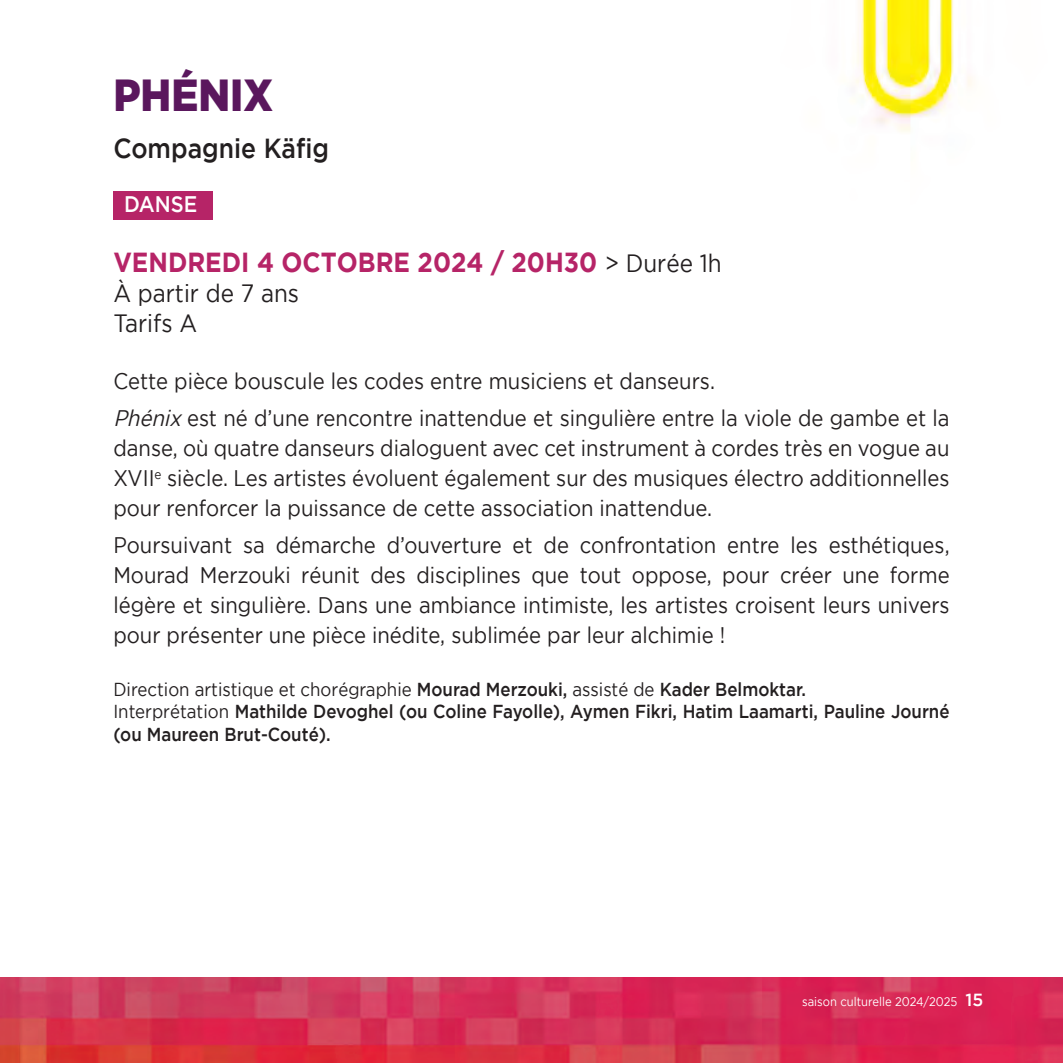
<style>
.page{position:relative;width:1063px;height:1063px;background:#fff}
.page>*{position:absolute;margin:0;border:0;box-sizing:border-box;transform-origin:0 0}
.t1{font:900 45px "Gotham";color:#5a175d;scale:.9 1}
.t2{font:700 27.5px "Gotham";color:#b62467;scale:.9 1}
.t3{font:500 27.5px "Gotham";color:#231f20;scale:.9 1}
.t4{font:25px/30px "Gotham";color:#231f20;scale:.9 1}
.t5{font:22.5px/30px "Gotham";color:#231f20;text-align:justify;scale:.9 1}
.t6{font:500 22.5px "Gotham";color:#fff;scale:.9 1}
.t7{font:500 18.75px/22.5px "Gotham";color:#231f20;scale:.9 1}
.t8{font:12.5px "Gotham";color:#fff;scale:.9 1}
.s1{font-weight:400;font-size:25px;color:#231f20}
.s2{font-style:italic}
.s3{font-weight:400}
.s4{font-weight:500;font-size:17.5px}
</style>
<div class="page">
<img style="left:0;top:0;width:1063px;height:978px">
<div style="left:113px;top:192px;width:100px;height:28px;background:#b62467"></div>
<img style="left:0;top:978px;width:1063px;height:85px">
<h1 class="t1" style="left:113px;top:69px;width:179px">PHÉNIX</h1>
<p class="t3" style="left:113px;top:133px;width:241px">Compagnie Käfig</p>
<p class="t6" style="left:124px;top:191px;width:83px">DANSE</p>
<p class="t2" style="left:113px;top:246px;width:677px">VENDREDI 4 OCTOBRE 2024 / 20H30 <span class="s1">&gt; Durée 1h</span></p>
<p class="t4" style="left:113px;top:278px;width:208px">À partir de 7 ans<br>Tarifs A</p>
<p class="t5" style="left:113px;top:362px;width:931px;line-height:37px">Cette pièce bouscule les codes entre musiciens et danseurs.<br><span class="s2">Phénix</span> est né d’une rencontre inattendue et singulière entre la viole de gambe et la</p>
<p class="t5" style="left:113px;top:433px;width:931px">danse, où quatre danseurs dialoguent avec cet instrument à cordes très en vogue au XVII<sup>e</sup> siècle. Les artistes évoluent également sur des musiques électro additionnelles pour renforcer la puissance de cette association inattendue.</p>
<p class="t5" style="left:113px;top:530px;width:931px">Poursuivant sa démarche d’ouverture et de confrontation entre les esthétiques, Mourad Merzouki réunit des disciplines que tout oppose, pour créer une forme légère et singulière. Dans une ambiance intimiste, les artistes croisent leurs univers pour présenter une pièce inédite, sublimée par leur alchimie !</p>
<p class="t7" style="left:113px;top:677px;width:931px"><span class="s3">Direction artistique et chorégraphie</span> Mourad Merzouki, <span class="s3">assisté de</span> Kader Belmoktar.<br><span class="s3">Interprétation</span> Mathilde Devoghel (ou Coline Fayolle), Aymen Fikri, Hatim Laamarti, Pauline Journé (ou Maureen Brut-Couté).</p>
<p class="t8" style="left:802px;top:995px;width:203px">saison culturelle 2024/2025 <span class="s4">15</span></p>
</div>
